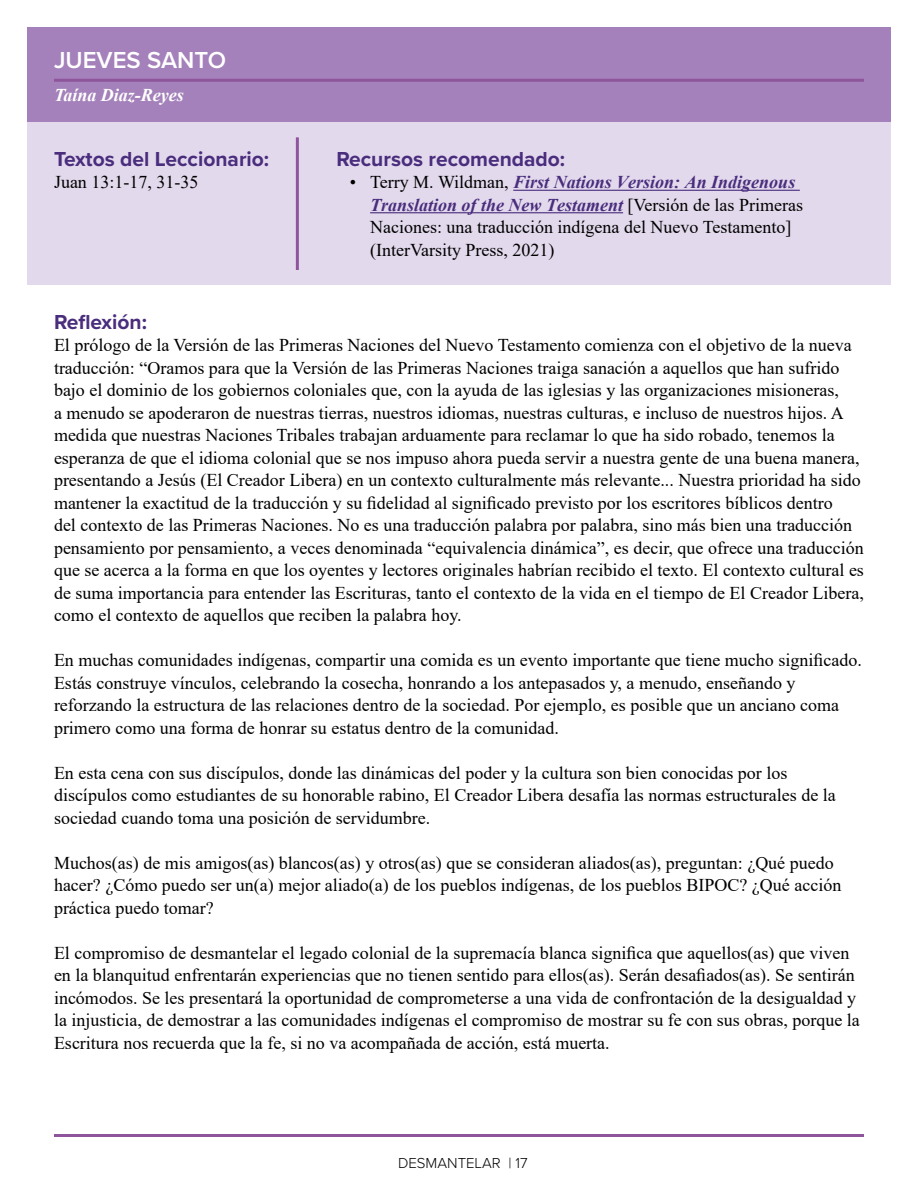
<style>
.page{position:relative;width:918px;height:1188px;background:#fff}
.page>*{position:absolute;margin:0;border:0;box-sizing:border-box;transform-origin:0 0}
.t1{font:600 24px "Proxima Nova";color:#fff}
.t2{font:700 21px "Proxima Nova";color:#4a2d7d}
.t3{font:18px/22.5px "Times New Roman";color:#000}
.t4{font:italic 700 18px "Times New Roman";color:#fff}
.t5{font:300 15px "Proxima Nova";color:#000}
.s1{font-weight:700;font-style:italic;color:#4a2d7d}
</style>
<div class="page">
<div style="left:27px;top:27px;width:864px;height:95px;background:#a481ba"></div>
<hr style="left:54px;top:79px;width:810px;height:3px;background:#8e549c">
<hr style="left:54px;top:1134px;width:810px;height:3px;background:#8e549c">
<div style="left:27px;top:122px;width:864px;height:163px;background:#e2d9ec"></div>
<hr style="left:513px;top:190px;width:287px;height:1px;background:#4a2d7d">
<hr style="left:370px;top:212px;width:253px;height:1px;background:#4a2d7d">
<hr style="left:296px;top:137px;width:3px;height:133px;background:#8e549c">
<h1 class="t1" style="left:54px;top:42px;width:174px">JUEVES SANTO</h1>
<p class="t4" style="left:54px;top:83px;width:131px">Taína Diaz-Reyes</p>
<p class="t2" style="left:54px;top:143px;width:217px">Textos del Leccionario:</p>
<p class="t3" style="left:54px;top:170px;width:146px">Juan 13:1-17, 31-35</p>
<p class="t2" style="left:336px;top:143px;width:230px">Recursos recomendado:</p>
<p class="t3" style="left:370px;top:170px;width:434px;text-indent:-20px">• Terry M. Wildman, <span class="s1">First Nations Version: An Indigenous Translation of the New Testament</span> [Versión de las Primeras Naciones: una traducción indígena del Nuevo Testamento] (InterVarsity Press, 2021)</p>
<p class="t2" style="left:54px;top:306px;width:94px">Reflexión:</p>
<p class="t3" style="left:54px;top:333px;width:812px">El prólogo de la Versión de las Primeras Naciones del Nuevo Testamento comienza con el objetivo de la nueva traducción: “Oramos para que la Versión de las Primeras Naciones traiga sanación a aquellos que han sufrido bajo el dominio de los gobiernos coloniales que, con la ayuda de las iglesias y las organizaciones misioneras,<br>a menudo se apoderaron de nuestras tierras, nuestros idiomas, nuestras culturas, e incluso de nuestros hijos. A medida que nuestras Naciones Tribales trabajan arduamente para reclamar lo que ha sido robado, tenemos la esperanza de que el idioma colonial que se nos impuso ahora pueda servir a nuestra gente de una buena manera, presentando a Jesús (El Creador Libera) en un contexto culturalmente más relevante... Nuestra prioridad ha sido mantener la exactitud de la traducción y su fidelidad al significado previsto por los escritores bíblicos dentro<br>del contexto de las Primeras Naciones. No es una traducción palabra por palabra, sino más bien una traducción pensamiento por pensamiento, a veces denominada “equivalencia dinámica”, es decir, que ofrece una traducción que se acerca a la forma en que los oyentes y lectores originales habrían recibido el texto. El contexto cultural es de suma importancia para entender las Escrituras, tanto el contexto de la vida en el tiempo de El Creador Libera, como el contexto de aquellos que reciben la palabra hoy.</p>
<p class="t3" style="left:54px;top:648px;width:809px">En muchas comunidades indígenas, compartir una comida es un evento importante que tiene mucho significado.<br>Estás construye vínculos, celebrando la cosecha, honrando a los antepasados y, a menudo, enseñando y reforzando la estructura de las relaciones dentro de la sociedad. Por ejemplo, es posible que un anciano coma primero como una forma de honrar su estatus dentro de la comunidad.</p>
<p class="t3" style="left:54px;top:761px;width:783px">En esta cena con sus discípulos, donde las dinámicas del poder y la cultura son bien conocidas por los discípulos como estudiantes de su honorable rabino, El Creador Libera desafía las normas estructurales de la sociedad cuando toma una posición de servidumbre.</p>
<p class="t3" style="left:54px;top:851px;width:789px">Muchos(as) de mis amigos(as) blancos(as) y otros(as) que se consideran aliados(as), preguntan: ¿Qué puedo hacer? ¿Cómo puedo ser un(a) mejor aliado(a) de los pueblos indígenas, de los pueblos BIPOC? ¿Qué acción práctica puedo tomar?</p>
<p class="t3" style="left:54px;top:941px;width:807px">El compromiso de desmantelar el legado colonial de la supremacía blanca significa que aquellos(as) que viven en la blanquitud enfrentarán experiencias que no tienen sentido para ellos(as). Serán desafiados(as). Se sentirán incómodos. Se les presentará la oportunidad de comprometerse a una vida de confrontación de la desigualdad y la injusticia, de demostrar a las comunidades indígenas el compromiso de mostrar su fe con sus obras, porque la Escritura nos recuerda que la fe, si no va acompañada de acción, está muerta.</p>
<p class="t5" style="left:398px;top:1152px;width:131px">DESMANTELAR | 17</p>
</div>
